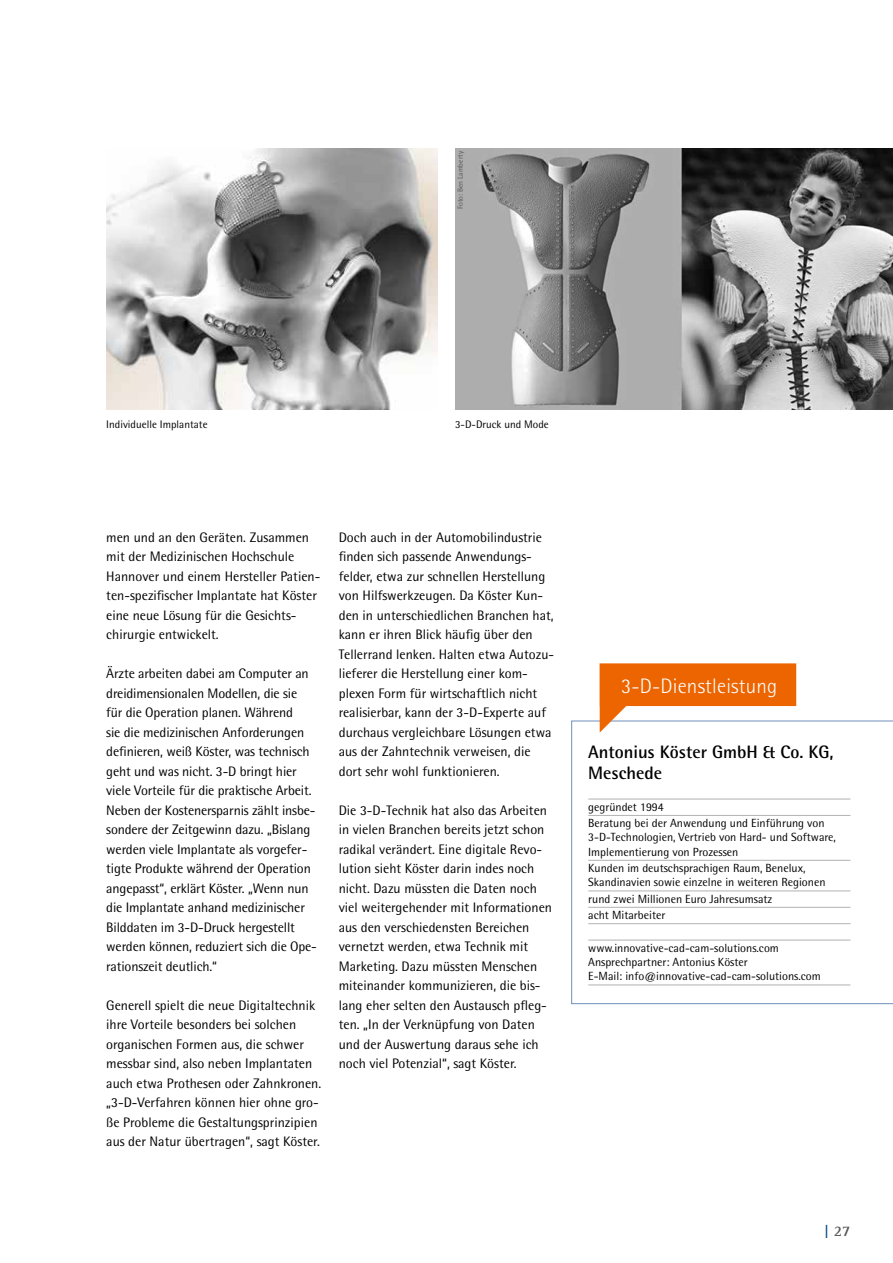
<style>
.page{position:relative;width:893px;height:1263px;background:#fff}
.page>*{position:absolute;margin:0;border:0;box-sizing:border-box;transform-origin:0 0}
.t1{font:300 21px "Rotis Semi Sans";letter-spacing:.01em;color:#fff}
.t2{font:700 18px/21px "Rotis Semi Sans";color:#000}
.t3{font:700 15px "Rotis Semi Serif";color:#565655}
.t4{font:13.8px/19.5px "Rotis Semi Sans";color:#000}
.t5{font:11.85px/14.2px "Rotis Semi Sans";color:#000}
.t6{font:10.95px "Rotis Semi Sans";color:#000}
.t7{font:7.5px "Rotis Semi Sans";color:#565655}
.s1{color:#004888}
</style>
<div class="page">
<img style="left:455px;top:149px;width:438px;height:260px">
<img style="left:106px;top:149px;width:332px;height:260px">
<svg style="left:571px;top:720px;width:322px;height:284px"></svg>
<hr style="left:588px;top:798px;width:262px;height:1px;background:#b1b2b3">
<hr style="left:588px;top:815px;width:262px;height:1px;background:#b1b2b3">
<hr style="left:588px;top:860px;width:262px;height:1px;background:#b1b2b3">
<hr style="left:588px;top:890px;width:262px;height:1px;background:#b1b2b3">
<hr style="left:588px;top:907px;width:262px;height:1px;background:#b1b2b3">
<hr style="left:588px;top:923px;width:262px;height:1px;background:#b1b2b3">
<hr style="left:588px;top:939px;width:262px;height:1px;background:#b1b2b3">
<hr style="left:588px;top:984px;width:262px;height:1px;background:#b1b2b3">
<svg style="left:600px;top:663px;width:196px;height:69px"></svg>
<p class="t7" style="left:456px;top:209px;width:60px;rotate:-90deg">Foto: Ben Lamberty</p>
<p class="t6" style="left:106px;top:418px;width:103px">Individuelle Implantate</p>
<p class="t6" style="left:455px;top:418px;width:95px">3-D-Druck und Mode</p>
<p class="t4" style="left:106px;top:527px;width:216px">men und an den Geräten. Zusammen mit der Medizinischen Hochschule Hannover und einem Hersteller Patien&shy;ten-spezifischer Implantate hat Köster eine neue Lösung für die Gesichts&shy;chirurgie entwickelt.</p>
<p class="t4" style="left:106px;top:663px;width:212px">Ärzte arbeiten dabei am Computer an dreidimensionalen Modellen, die sie<br>für die Operation planen. Während<br>sie die medizinischen Anforderungen definieren, weiß Köster, was technisch geht und was nicht. 3-D bringt hier viele Vorteile für die praktische Arbeit.<br>Neben der Kostenersparnis zählt insbe&shy;sondere der Zeitgewinn dazu. „Bislang werden viele Implantate als vorgefer&shy;tigte Produkte während der Operation angepasst“, erklärt Köster. „Wenn nun die Implantate anhand medizinischer Bilddaten im 3-D-Druck hergestellt werden können, reduziert sich die Ope&shy;rationszeit deutlich.“</p>
<p class="t4" style="left:106px;top:995px;width:216px">Generell spielt die neue Digitaltechnik ihre Vorteile besonders bei solchen organischen Formen aus, die schwer messbar sind, also neben Implantaten auch etwa Prothesen oder Zahnkronen. „3-D-Verfahren können hier ohne gro&shy;ße Probleme die Gestaltungsprinzipien aus der Natur übertragen“, sagt Köster.</p>
<p class="t4" style="left:339px;top:527px;width:217px">Doch auch in der Automobilindustrie finden sich passende Anwendungs&shy;felder, etwa zur schnellen Herstellung von Hilfswerkzeugen. Da Köster Kun&shy;den in unterschiedlichen Branchen hat, kann er ihren Blick häufig über den Tellerrand lenken. Halten etwa Autozu&shy;lieferer die Herstellung einer kom&shy;plexen Form für wirtschaftlich nicht realisierbar, kann der 3-D-Experte auf durchaus vergleichbare Lösungen etwa aus der Zahntechnik verweisen, die dort sehr wohl funktionieren.</p>
<p class="t4" style="left:339px;top:800px;width:215px">Die 3-D-Technik hat also das Arbeiten in vielen Branchen bereits jetzt schon radikal verändert. Eine digitale Revo&shy;lution sieht Köster darin indes noch nicht. Dazu müssten die Daten noch viel weitergehender mit Informationen aus den verschiedensten Bereichen vernetzt werden, etwa Technik mit Marketing. Dazu müssten Menschen miteinander kommunizieren, die bis&shy;lang eher selten den Austausch pfleg&shy;ten. „In der Verknüpfung von Daten und der Auswertung daraus sehe ich noch viel Potenzial“, sagt Köster.</p>
<h1 class="t1" style="left:621px;top:674px;width:158px">3-D-Dienstleistung</h1>
<h2 class="t2" style="left:588px;top:741px;width:247px">Antonius Köster GmbH &amp; Co. KG,<br>Meschede</h2>
<p class="t5" style="left:588px;top:798px;width:238px;line-height:16.4px">gegründet 1994<br>Beratung bei der Anwendung und Einführung von</p>
<p class="t5" style="left:588px;top:830px;width:249px">3-D-Technologien, Vertrieb von Hard- und Software,<br>Implementierung von Prozessen</p>
<p class="t5" style="left:588px;top:861px;width:239px">Kunden im deutschsprachigen Raum, Benelux,<br>Skandinavien sowie einzelne in weiteren Regionen</p>
<p class="t5" style="left:588px;top:890px;width:186px;line-height:16.4px">rund zwei Millionen Euro Jahresumsatz acht Mitarbeiter</p>
<p class="t5" style="left:588px;top:940px;width:234px">www.innovative-cad-cam-solutions.com<br>Ansprechpartner: Antonius Köster<br>E-Mail: info@innovative-cad-cam-solutions.com</p>
<p class="t3" style="left:824px;top:1221px;width:28px"><span class="s1">|</span> 27</p>
</div>
